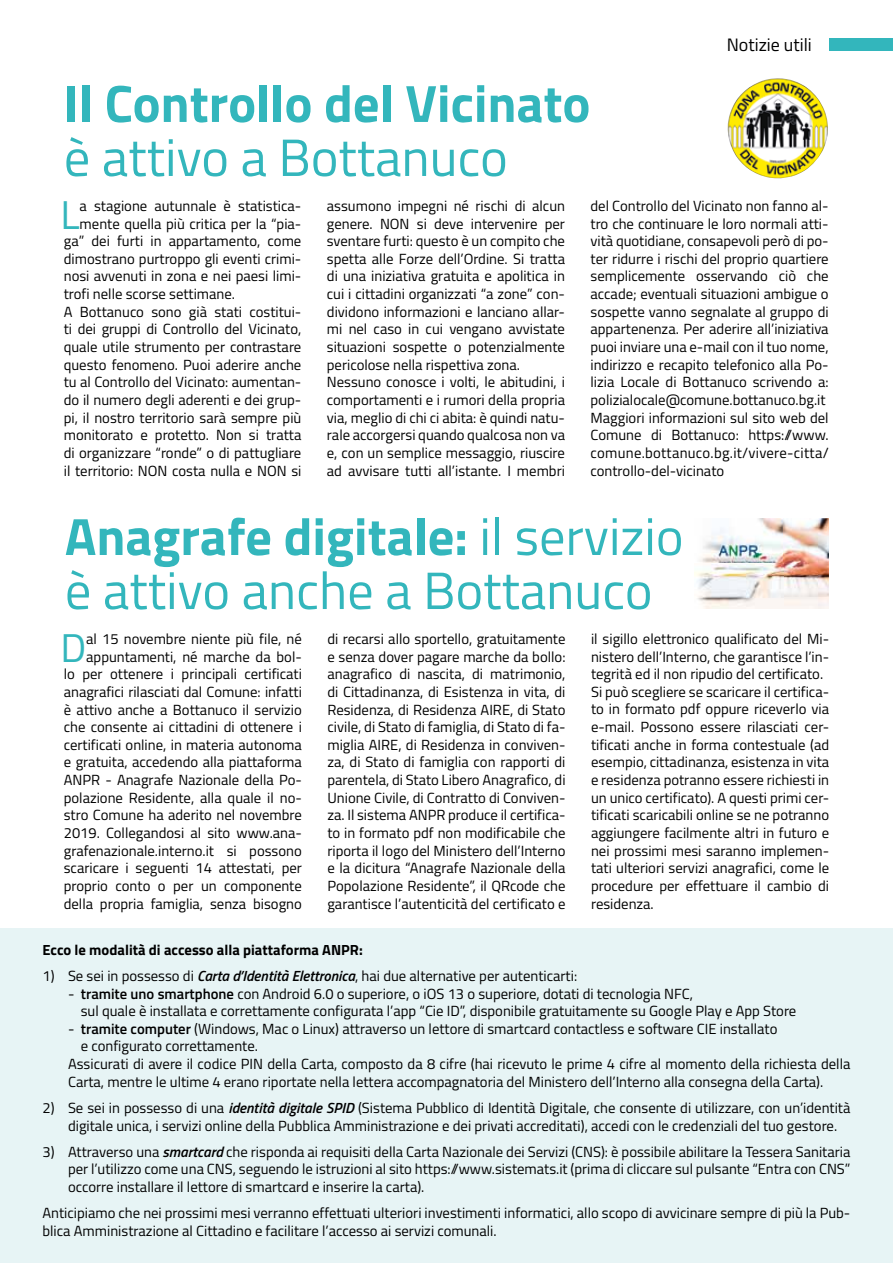
<style>
.page{position:relative;width:893px;height:1263px;background:#fff}
.page>*{position:absolute;margin:0;border:0;box-sizing:border-box;transform-origin:0 0}
.t1{font:52.5px/54px "Titillium";color:#33b6bc}
.t2{font:700 52.5px "Titillium";color:#33b6bc}
.t3{font:40.2px "Titillium";color:#33b6bc}
.t4{font:18px "Titillium";color:#000}
.t5{font:14.7px/17.7px "Titillium";color:#000}
.t6{font:700 14.7px "Titillium";color:#000}
.t7{font:700 13.5px "Titillium";color:#000}
.s1{font-weight:700}
.s2{font-weight:600;font-style:italic}
.s3{font-weight:600}
.s4{font-weight:300}
</style>
<div class="page">
<div style="left:829px;top:38px;width:64px;height:13px;background:#33b6bc"></div>
<div style="left:0;top:928px;width:893px;height:335px;background:#e7f4f5"></div>
<img style="left:695px;top:519px;width:133px;height:89px">
<img style="left:727px;top:78px;width:101px;height:100px">
<p class="t4" style="left:727px;top:31px;width:86px">Notizie utili</p>
<h1 class="t2" style="left:64px;top:63px;width:528px">Il Controllo del Vicinato</h1>
<h1 class="t1" style="left:64px;top:128px;width:445px">è attivo a Bottanuco</h1>
<p class="t5" style="left:327px;top:196px;width:240px">assumono impegni né rischi di alcun genere. NON si deve intervenire per sventare furti: questo è un compito che spetta alle Forze dell’Ordine. Si tratta di una iniziativa gratuita e apolitica in cui i cittadini organizzati “a zone” con&shy;dividono informazioni e lanciano allar&shy;mi nel caso in cui vengano avvistate situazioni sospette o potenzialmente pericolose nella rispettiva zona.<br>Nessuno conosce i volti, le abitudini, i comportamenti e i rumori della propria via, meglio di chi ci abita: è quindi natu&shy;rale accorgersi quando qualcosa non va e, con un semplice messaggio, riuscire ad avvisare tutti all’istante. I membri</p>
<p class="t5" style="left:590px;top:196px;width:240px">del Controllo del Vicinato non fanno al&shy;tro che continuare le loro normali atti&shy;vità quotidiane, consapevoli però di po&shy;ter ridurre i rischi del proprio quartiere semplicemente osservando ciò che accade; eventuali situazioni ambigue o sospette vanno segnalate al gruppo di appartenenza. Per aderire all’iniziativa puoi inviare una e-mail con il tuo nome, indirizzo e recapito telefonico alla Po&shy;lizia Locale di Bottanuco scrivendo a: polizialocale@comune.bottanuco.bg.it Maggiori informazioni sul sito web del Comune di Bottanuco: https://www. comune.bottanuco.bg.it/vivere-citta/ controllo-del-vicinato</p>
<h2 class="t3" style="left:60px;top:185px;width:21px">L</h2>
<p class="t5" style="left:80px;top:196px;width:223px">a stagione autunnale è statistica-</p>
<p class="t5" style="left:80px;top:214px;width:223px">mente quella più critica per la “pia-</p>
<p class="t5" style="left:64px;top:231px;width:239px">ga” dei furti in appartamento, come</p>
<p class="t5" style="left:64px;top:249px;width:239px">dimostrano purtroppo gli eventi crimi-</p>
<p class="t5" style="left:64px;top:267px;width:239px">nosi avvenuti in zona e nei paesi limi-</p>
<p class="t5" style="left:64px;top:284px;width:173px">trofi nelle scorse settimane.</p>
<p class="t5" style="left:64px;top:302px;width:239px">A Bottanuco sono già stati costitui-</p>
<p class="t5" style="left:64px;top:320px;width:239px">ti dei gruppi di Controllo del Vicinato,</p>
<p class="t5" style="left:64px;top:337px;width:239px">quale utile strumento per contrastare</p>
<p class="t5" style="left:64px;top:355px;width:239px">questo fenomeno. Puoi aderire anche</p>
<p class="t5" style="left:64px;top:373px;width:239px">tu al Controllo del Vicinato: aumentan-</p>
<p class="t5" style="left:64px;top:390px;width:239px">do il numero degli aderenti e dei grup-</p>
<p class="t5" style="left:64px;top:408px;width:239px">pi, il nostro territorio sarà sempre più</p>
<p class="t5" style="left:64px;top:425px;width:239px">monitorato e protetto. Non si tratta</p>
<p class="t5" style="left:64px;top:443px;width:239px">di organizzare “ronde” o di pattugliare</p>
<p class="t5" style="left:64px;top:461px;width:239px">il territorio: NON costa nulla e NON si</p>
<h1 class="t1" style="left:65px;top:507px;width:620px"><span class="s1">Anagrafe digitale:</span> il servizio è attivo anche a Bottanuco</h1>
<h2 class="t3" style="left:60px;top:618px;width:27px">D</h2>
<p class="t5" style="left:64px;top:629px;width:240px;text-align:right">al 15 novembre niente più file, né appuntamenti, né marche da bol-<br>lo per ottenere i principali certificati anagrafici rilasciati dal Comune: infatti è attivo anche a Bottanuco il servizio che consente ai cittadini di ottenere i certificati online, in materia autonoma e gratuita, accedendo alla piattaforma ANPR - Anagrafe Nazionale della Po&shy;polazione Residente, alla quale il no&shy;stro Comune ha aderito nel novembre 2019. Collegandosi al sito www.ana&shy;grafenazionale.interno.it si possono scaricare i seguenti 14 attestati, per proprio conto o per un componente della propria famiglia, senza bisogno</p>
<p class="t5" style="left:327px;top:629px;width:240px;text-align:justify">di recarsi allo sportello, gratuitamente e senza dover pagare marche da bollo: anagrafico di nascita, di matrimonio, di Cittadinanza, di Esistenza in vita, di Residenza, di Residenza AIRE, di Stato civile, di Stato di famiglia, di Stato di fa&shy;miglia AIRE, di Residenza in conviven&shy;za, di Stato di famiglia con rapporti di parentela, di Stato Libero Anagrafico, di Unione Civile, di Contratto di Conviven&shy;za. Il sistema ANPR produce il certifica&shy;to in formato pdf non modificabile che riporta il logo del Ministero dell’Interno e la dicitura “Anagrafe Nazionale della Popolazione Residente”, il QRcode che garantisce l’autenticità del certificato e</p>
<p class="t6" style="left:43px;top:938px;width:322px">Ecco le modalità di accesso alla piattaforma ANPR:</p>
<p class="t5" style="left:43px;top:966px;width:536px">1) Se sei in possesso di <span class="s2">Carta d’Identità Elettronica</span>, hai due alternative per autenticarti:</p>
<p class="t5" style="left:81px;top:984px;width:717px;text-indent:-13px">- <span class="s3">tramite uno smartphone</span> con Android 6.0 o superiore, o iOS 13 o superiore, dotati di tecnologia NFC,<br>sul quale è installata e correttamente configurata l’app “Cie ID”, disponibile gratuitamente su Google Play e App Store</p>
<p class="t5" style="left:68px;top:1019px;width:711px">- <span class="s3">tramite computer</span> (Windows, Mac o Linux) attraverso un lettore di smartcard contactless e software CIE installato</p>
<p class="t5" style="left:81px;top:1037px;width:179px">e configurato correttamente.</p>
<p class="t5" style="left:68px;top:1054px;width:784px">Assicurati di avere il codice PIN della Carta, composto da 8 cifre (hai ricevuto le prime 4 cifre al momento della richiesta della</p>
<p class="t5" style="left:68px;top:1072px;width:757px">Carta, mentre le ultime 4 erano riportate nella lettera accompagnatoria del Ministero dell’Interno alla consegna della Carta).</p>
<p class="t5" style="left:68px;top:1098px;width:784px;text-indent:-26px">2) Se sei in possesso di una <span class="s2">identità digitale SPID</span> (Sistema Pubblico di Identità Digitale, che consente di utilizzare, con un’identità digitale unica, i servizi online della Pubblica Amministrazione e dei privati accreditati), accedi con le credenziali del tuo gestore.</p>
<p class="t5" style="left:68px;top:1142px;width:784px;text-align:justify;text-indent:-26px">3) Attraverso una <span class="s2">smartcard</span> che risponda ai requisiti della Carta Nazionale dei Servizi (CNS): è possibile abilitare la Tessera Sanitaria per l’utilizzo come una CNS, seguendo le istruzioni al sito https://www.sistemats.it (prima di cliccare sul pulsante “Entra con CNS” occorre installare il lettore di smartcard e inserire la carta).</p>
<p class="t5" style="left:43px;top:1203px;width:809px">Anticipiamo che nei prossimi mesi verranno effettuati ulteriori investimenti informatici, allo scopo di avvicinare sempre di più la Pub&shy;blica Amministrazione al Cittadino e facilitare l’accesso ai servizi comunali.</p>
<p class="t5" style="left:591px;top:629px;width:240px">il sigillo elettronico qualificato del Mi&shy;nistero dell’Interno, che garantisce l’in&shy;tegrità ed il non ripudio del certificato.<br>Si può scegliere se scaricare il certifica&shy;to in formato pdf oppure riceverlo via e-mail. Possono essere rilasciati cer&shy;tificati anche in forma contestuale (ad esempio, cittadinanza, esistenza in vita e residenza potranno essere richiesti in un unico certificato). A questi primi cer&shy;tificati scaricabili online se ne potranno aggiungere facilmente altri in futuro e nei prossimi mesi saranno implemen&shy;tati ulteriori servizi anagrafici, come le procedure per effettuare il cambio di residenza.</p>
<p class="t7" style="left:671px;top:1210px;width:90px">Dicembre <span class="s4">2021</span></p>
</div>
